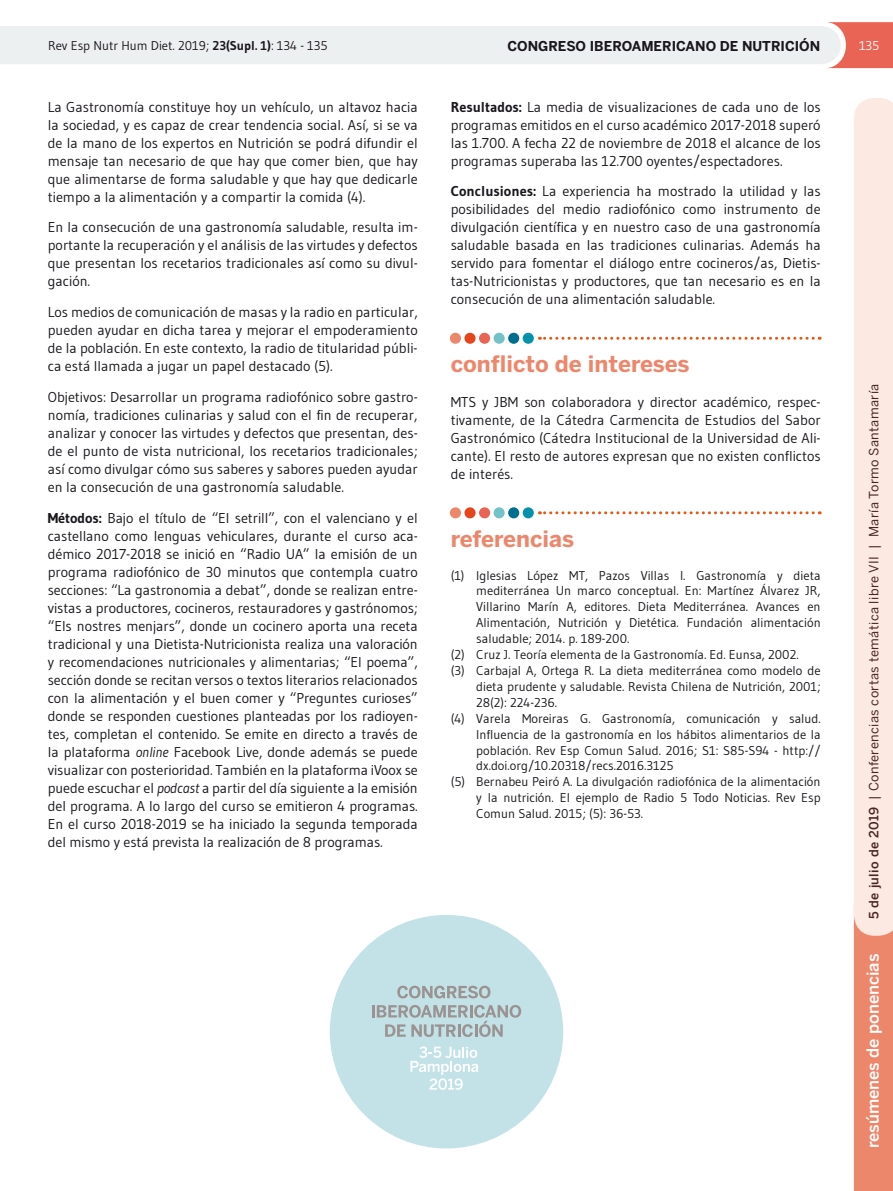
<style>
.page{position:relative;width:893px;height:1191px;background:#fff}
.page>*{position:absolute;margin:0;border:0;box-sizing:border-box;transform-origin:0 0}
.t1{font:700 22.5px "Benton Sans";color:#ed876c}
.t2{font:500 16.5px "Benton Sans";color:#fff}
.t3{font:14.25px/18px "Gudea";color:#1a171c;text-align:justify}
.t4{font:700 13.5px "Benton Sans";color:#1a171c}
.t5{font:12.75px "Gudea";color:#1a171c}
.t6{font:12.75px "Benton Sans";letter-spacing:.03em;color:#4a2426}
.t7{font:12.75px "Gudea";color:#fff}
.s1{font-weight:700}
.s2{font-style:italic}
.s3{font-weight:500}
</style>
<div class="page">
<svg style="left:0;top:22px;width:893px;height:46px"></svg>
<div style="left:450px;top:333px;width:11px;height:11px;background:#ed876c;border-radius:50%"></div>
<div style="left:464px;top:333px;width:12px;height:11px;background:#e6451b;border-radius:50%"></div>
<div style="left:479px;top:333px;width:11px;height:11px;background:#ea6455;border-radius:50%"></div>
<div style="left:494px;top:333px;width:11px;height:11px;background:#74c2c9;border-radius:50%"></div>
<div style="left:508px;top:333px;width:11px;height:11px;background:#006e8f;border-radius:50%"></div>
<div style="left:523px;top:333px;width:11px;height:11px;background:#0492ab;border-radius:50%"></div>
<svg style="left:539px;top:337px;width:274px;height:3px"></svg>
<div style="left:450px;top:507px;width:11px;height:11px;background:#ed876c;border-radius:50%"></div>
<div style="left:464px;top:507px;width:12px;height:11px;background:#e6451b;border-radius:50%"></div>
<div style="left:479px;top:507px;width:11px;height:11px;background:#ea6455;border-radius:50%"></div>
<div style="left:494px;top:507px;width:11px;height:11px;background:#74c2c9;border-radius:50%"></div>
<div style="left:508px;top:507px;width:11px;height:11px;background:#006e8f;border-radius:50%"></div>
<div style="left:523px;top:507px;width:11px;height:11px;background:#0492ab;border-radius:50%"></div>
<svg style="left:539px;top:511px;width:274px;height:3px"></svg>
<svg style="left:854px;top:98px;width:39px;height:1093px;background:#f8d1c5"></svg>
<div style="left:330px;top:915px;width:233px;height:233px;background:#c3e2e8;border-radius:50%"></div>
<svg style="left:372px;top:1005px;width:149px;height:32px"></svg>
<svg style="left:397px;top:985px;width:93px;height:13px"></svg>
<svg style="left:410px;top:1046px;width:68px;height:43px"></svg>
<p class="t5" style="left:48px;top:37px;width:281px">Rev Esp Nutr Hum Diet. 2019; <span class="s1">23(Supl. 1)</span>: 134 - 135</p>
<p class="t4" style="left:507px;top:38px;width:314px">CONGRESO IBEROAMERICANO DE NUTRICIÓN</p>
<p class="t7" style="left:859px;top:37px;width:22px">135</p>
<p class="t3" style="left:48px;top:97px;width:371px">La Gastronomía constituye hoy un vehículo, un altavoz hacia la sociedad, y es capaz de crear tendencia social. Así, si se va de la mano de los expertos en Nutrición se podrá difundir el mensaje tan necesario de que hay que comer bien, que hay que alimentarse de forma saludable y que hay que dedicarle tiempo a la alimentación y a compartir la comida (4).</p>
<p class="t3" style="left:48px;top:218px;width:371px">En la consecución de una gastronomía saludable, resulta im&shy;portante la recuperación y el análisis de las virtudes y defectos que presentan los recetarios tradicionales así como su divul&shy;gación.</p>
<p class="t3" style="left:48px;top:303px;width:371px">Los medios de comunicación de masas y la radio en particular, pueden ayudar en dicha tarea y mejorar el empoderamiento de la población. En este contexto, la radio de titularidad públi&shy;ca está llamada a jugar un papel destacado (5).</p>
<p class="t3" style="left:48px;top:388px;width:371px">Objetivos: Desarrollar un programa radiofónico sobre gastro&shy;nomía, tradiciones culinarias y salud con el fin de recuperar, analizar y conocer las virtudes y defectos que presentan, des&shy;de el punto de vista nutricional, los recetarios tradicionales; así como divulgar cómo sus saberes y sabores pueden ayudar en la consecución de una gastronomía saludable.</p>
<p class="t3" style="left:48px;top:508px;width:371px"><span class="s1">Métodos:</span> Bajo el título de “El setrill”, con el valenciano y el castellano como lenguas vehiculares, durante el curso aca&shy;démico 2017-2018 se inició en “Radio UA” la emisión de un programa radiofónico de 30 minutos que contempla cuatro secciones: “La gastronomia a debat”, donde se realizan entre&shy;vistas a productores, cocineros, restauradores y gastrónomos; “Els nostres menjars”, donde un cocinero aporta una receta tradicional y una Dietista-Nutricionista realiza una valoración y recomendaciones nutricionales y alimentarias; “El poema”, sección donde se recitan versos o textos literarios relacionados con la alimentación y el buen comer y “Preguntes curioses” donde se responden cuestiones planteadas por los radioyen&shy;tes, completan el contenido. Se emite en directo a través de la plataforma <span class="s2">online</span> Facebook Live, donde además se puede visualizar con posterioridad. También en la plataforma iVoox se puede escuchar el <span class="s2">podcast</span> a partir del día siguiente a la emisión del programa. A lo largo del curso se emitieron 4 programas.<br>En el curso 2018-2019 se ha iniciado la segunda temporada del mismo y está prevista la realización de 8 programas.</p>
<p class="t3" style="left:451px;top:97px;width:371px"><span class="s1">Resultados:</span> La media de visualizaciones de cada uno de los programas emitidos en el curso académico 2017-2018 superó las 1.700. A fecha 22 de noviembre de 2018 el alcance de los programas superaba las 12.700 oyentes/espectadores.</p>
<p class="t3" style="left:451px;top:182px;width:371px"><span class="s1">Conclusiones:</span> La experiencia ha mostrado la utilidad y las posibilidades del medio radiofónico como instrumento de divulgación científica y en nuestro caso de una gastronomía saludable basada en las tradiciones culinarias. Además ha servido para fomentar el diálogo entre cocineros/as, Dietis&shy;tas-Nutricionistas y productores, que tan necesario es en la consecución de una alimentación saludable.</p>
<h1 class="t1" style="left:451px;top:350px;width:240px">conflicto de intereses</h1>
<p class="t3" style="left:451px;top:393px;width:371px">MTS y JBM son colaboradora y director académico, respec&shy;tivamente, de la Cátedra Carmencita de Estudios del Sabor Gastronómico (Cátedra Institucional de la Universidad de Ali&shy;cante). El resto de autores expresan que no existen conflictos de interés.</p>
<h1 class="t1" style="left:451px;top:525px;width:125px">referencias</h1>
<p class="t5" style="left:451px;top:567px;width:371px">(1) Iglesias López MT, Pazos Villas I. Gastronomía y dieta</p>
<p class="t5" style="left:476px;top:583px;width:346px">mediterránea Un marco conceptual. En: Martínez Álvarez JR,</p>
<p class="t5" style="left:476px;top:599px;width:346px">Villarino Marín A, editores. Dieta Mediterránea. Avances en</p>
<p class="t5" style="left:476px;top:615px;width:346px">Alimentación, Nutrición y Dietética. Fundación alimentación</p>
<p class="t5" style="left:476px;top:631px;width:155px">saludable; 2014. p. 189-200.</p>
<p class="t5" style="left:451px;top:646px;width:349px">(2) Cruz J. Teoría elementa de la Gastronomía. Ed. Eunsa, 2002.</p>
<p class="t5" style="left:451px;top:662px;width:371px">(3) Carbajal A, Ortega R. La dieta mediterránea como modelo de</p>
<p class="t5" style="left:476px;top:678px;width:346px">dieta prudente y saludable. Revista Chilena de Nutrición, 2001;</p>
<p class="t5" style="left:476px;top:694px;width:82px">28(2): 224-236.</p>
<p class="t5" style="left:451px;top:710px;width:371px">(4) Varela Moreiras G. Gastronomía, comunicación y salud.</p>
<p class="t5" style="left:476px;top:726px;width:346px">Influencia de la gastronomía en los hábitos alimentarios de la</p>
<p class="t5" style="left:476px;top:742px;width:346px">población. Rev Esp Comun Salud. 2016; S1: S85-S94 - http://</p>
<p class="t5" style="left:476px;top:758px;width:199px">dx.doi.org/10.20318/recs.2016.3125</p>
<p class="t5" style="left:451px;top:774px;width:371px">(5) Bernabeu Peiró A. La divulgación radiofónica de la alimentación</p>
<p class="t5" style="left:476px;top:790px;width:346px">y la nutrición. El ejemplo de Radio 5 Todo Noticias. Rev Esp</p>
<p class="t5" style="left:476px;top:805px;width:169px">Comun Salud. 2015; (5): 36-53.</p>
<p class="t6" style="left:866px;top:919px;width:537px;rotate:-90deg"><span class="s3">5 de julio de 2019</span> | Conferencias cortas temática libre VII | María Tormo Santamaría</p>
<p class="t2" style="left:863px;top:1148px;width:196px;rotate:-90deg">resúmenes de ponencias</p>
</div>
